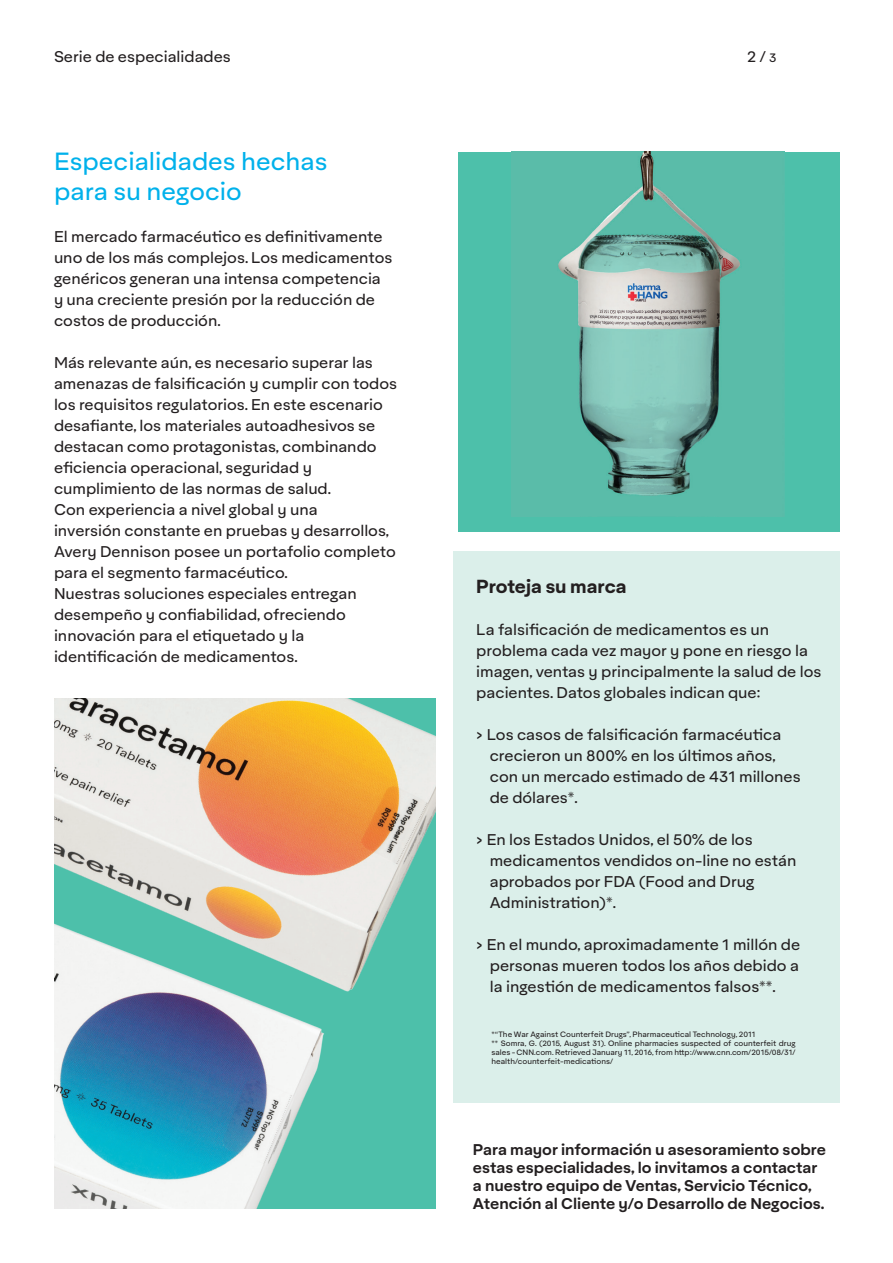
<style>
.page{position:relative;width:893px;height:1263px;background:#fff}
.page>*{position:absolute;margin:0;border:0;box-sizing:border-box;transform-origin:0 0}
.t1{font:24px/30px "Aktifo A";color:#00b1eb}
.t2{font:700 18px "Aktifo A";letter-spacing:-.005em;color:#231f20}
.t3{font:15px/21px "Aktifo A";color:#231f20}
.t4{font:600 15px/18px "Aktifo A";color:#231f20}
.t5{font:7.5px/9px "Aktifo A";color:#231f20}
.s1{font-size:12px}
</style>
<div class="page">
<div style="left:454px;top:551px;width:386px;height:551px;background:#dbefea"></div>
<img style="left:54px;top:699px;width:382px;height:141px">
<img style="left:54px;top:840px;width:382px;height:369px">
<div style="left:458px;top:152px;width:382px;height:379px;background:#4dc0aa"></div>
<img style="left:511px;top:152px;width:273px;height:365px">
<p class="t3" style="left:54px;top:46px;width:178px">Serie de especialidades</p>
<p class="t1" style="left:54px;top:146px;width:275px">Especialidades hechas para su negocio</p>
<p class="t3" style="left:54px;top:226px;width:340px">El mercado farmacéutico es definitivamente uno de los más complejos. Los medicamentos genéricos generan una intensa competencia y una creciente presión por la reducción de costos de producción.</p>
<p class="t3" style="left:54px;top:352px;width:345px">Más relevante aún, es necesario superar las amenazas de falsificación y cumplir con todos los requisitos regulatorios. En este escenario desafiante, los materiales autoadhesivos se destacan como protagonistas, combinando eficiencia operacional, seguridad y cumplimiento de las normas de salud.</p>
<p class="t3" style="left:54px;top:499px;width:343px">Con experiencia a nivel global y una<br>inversión constante en pruebas y desarrollos, Avery Dennison posee un portafolio completo para el segmento farmacéutico.<br>Nuestras soluciones especiales entregan desempeño y confiabilidad, ofreciendo innovación para el etiquetado y la identificación de medicamentos.</p>
<p class="t3" style="left:747px;top:46px;width:31px">2 / <span class="s1">3</span></p>
<p class="t2" style="left:476px;top:575px;width:152px">Proteja su marca</p>
<p class="t3" style="left:476px;top:619px;width:347px">La falsificación de medicamentos es un problema cada vez mayor y pone en riesgo la imagen, ventas y principalmente la salud de los pacientes. Datos globales indican que:</p>
<p class="t3" style="left:490px;top:724px;width:312px;text-indent:-14px">&gt; Los casos de falsificación farmacéutica crecieron un 800% en los últimos años, con un mercado estimado de 431 millones de dólares*.</p>
<p class="t3" style="left:490px;top:829px;width:308px;text-indent:-14px">&gt; En los Estados Unidos, el 50% de los medicamentos vendidos on-line no están aprobados por FDA (Food and Drug<br>Administration)*.</p>
<p class="t3" style="left:490px;top:934px;width:312px;text-align:justify;text-indent:-14px">&gt; En el mundo, aproximadamente 1 millón de personas mueren todos los años debido a la ingestión de medicamentos falsos**.</p>
<p class="t5" style="left:492px;top:1030px;width:265px">*“The War Against Counterfeit Drugs”, Pharmaceutical Technology, 2011</p>
<p class="t5" style="left:492px;top:1039px;width:306px">** Somra, G. (2015, August 31). Online pharmacies suspected of counterfeit drug sales - CNN.com. Retrieved January 11, 2016, from http://www.cnn.com/2015/08/31/</p>
<p class="t5" style="left:492px;top:1057px;width:123px">health/counterfeit-medications/</p>
<p class="t4" style="left:473px;top:1140px;width:355px">Para mayor información u asesoramiento sobre estas especialidades, lo invitamos a contactar a nuestro equipo de Ventas, Servicio Técnico, Atención al Cliente y/o Desarrollo de Negocios.</p>
</div>
